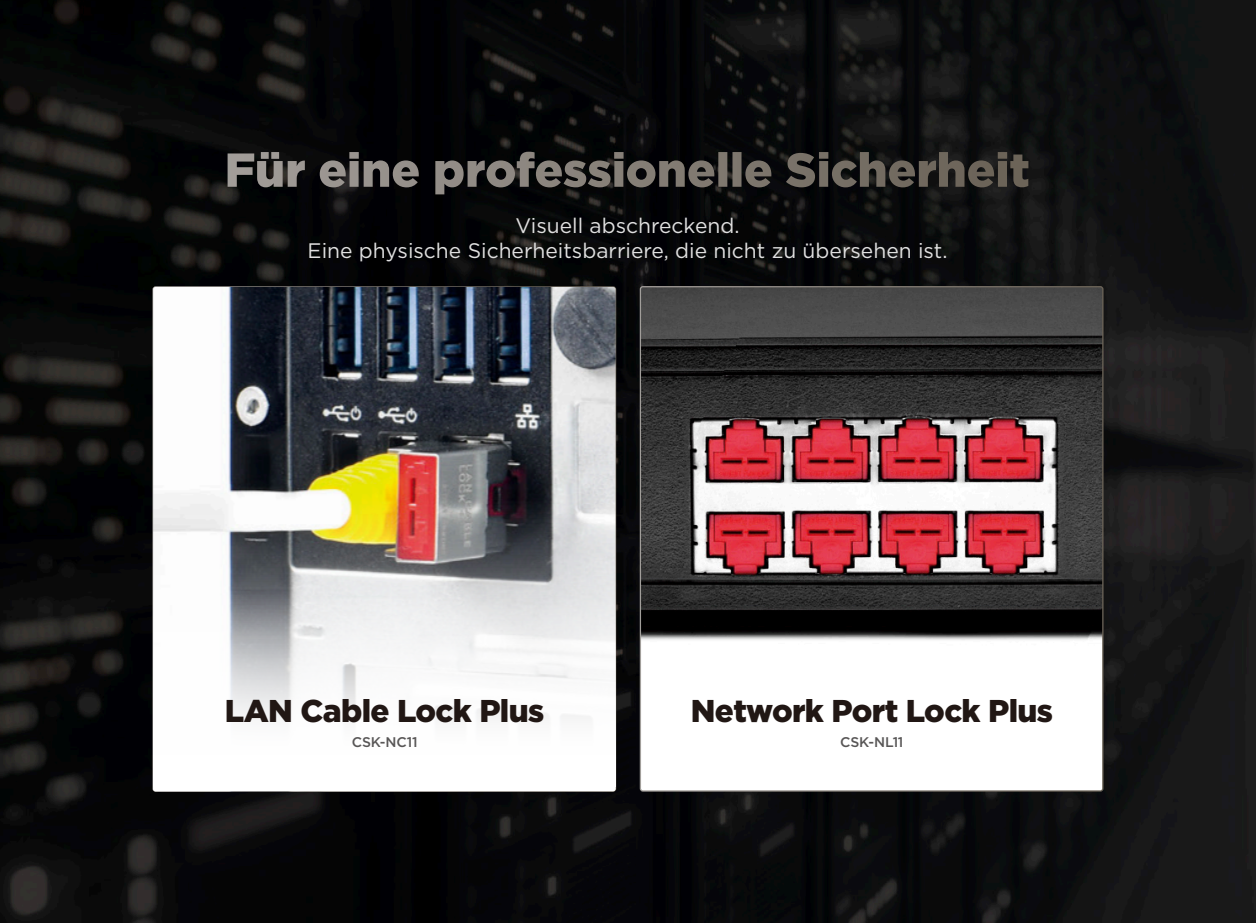
<style>
.page{position:relative;width:1256px;height:923px;background:#fff}
.page>*{position:absolute;margin:0;border:0;box-sizing:border-box;transform-origin:0 0}
.t1{font:900 31.5px "Gotham";letter-spacing:-.02em;color:#211714}
.t2{font:21px/25.2px "Gotham";color:#e0e0e0;text-align:center}
.t3{font:500 14px "Gotham";letter-spacing:-.015em;color:#585656}
</style>
<div class="page">
<img style="left:0;top:0;width:1255px;height:923px">
<img style="left:153px;top:287px;width:462px;height:205px">
<svg style="left:153px;top:492px;width:462px;height:299px"></svg>
<svg style="left:153px;top:585px;width:462px;height:202px"></svg>
<img style="left:641px;top:288px;width:460px;height:501px">
<svg style="left:227px;top:152px;width:801px;height:35px;background:#45423f"></svg>
<p class="t2" style="left:307px;top:212px;width:641px">Visuell abschreckend.<br>Eine physische Sicherheitsbarriere, die nicht zu übersehen ist.</p>
<h1 class="t1" style="left:225px;top:692px;width:321px">LAN Cable Lock Plus</h1>
<p class="t3" style="left:351px;top:734px;width:67px">CSK-NC11</p>
<h1 class="t1" style="left:690px;top:692px;width:364px">Network Port Lock Plus</h1>
<p class="t3" style="left:840px;top:734px;width:65px">CSK-NL11</p>
</div>
